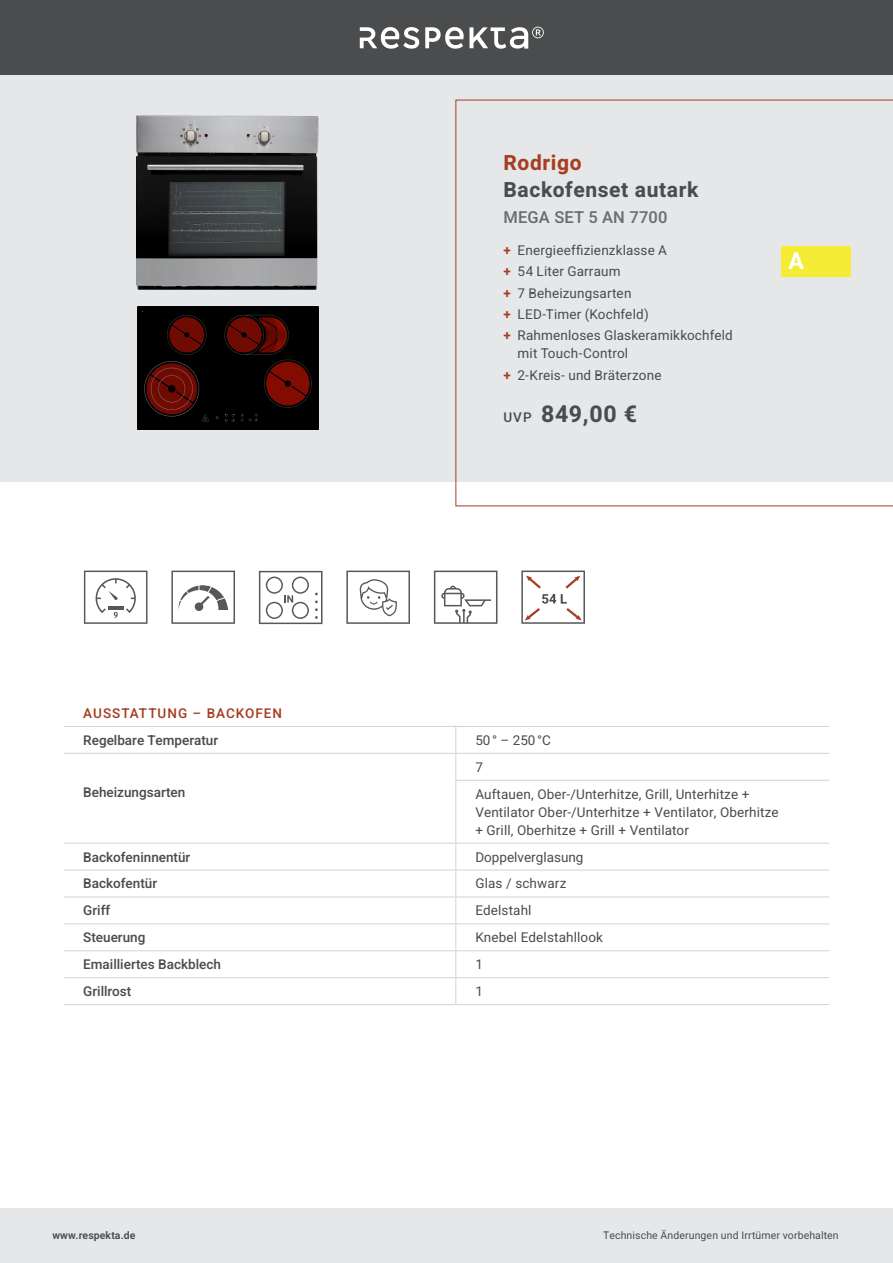
<style>
.page{position:relative;width:893px;height:1263px;background:#fff}
.page>*{position:absolute;margin:0;border:0;box-sizing:border-box;transform-origin:0 0}
.t1{font:700 23.1px "Heebo";color:#4b4c4d}
.t2{font:700 21px "Heebo";letter-spacing:.03em;color:#4b4c4d}
.t3{font:700 21px "Heebo";letter-spacing:.03em;color:#a63e22}
.t4{font:500 16.5px "Heebo";letter-spacing:.01em;color:#6c6d70}
.Absatzformat_2{font:13.5px/18px "Heebo";letter-spacing:.01em;color:#4b4c4d}
.t5{font:500 13.5px "Heebo";color:#4b4c4d}
.t6{font:500 13.5px "Heebo";letter-spacing:.075em;color:#a63e22}
.t7{font:10.5px "Heebo";letter-spacing:.01em;color:#4b4c4d}
.t8{font:600 10.5px "Heebo";letter-spacing:.01em;color:#4b4c4d}
.s1{font-weight:600;color:#a63e22}
.s2{font-weight:500;font-size:13.5px}
</style>
<div class="page">
<div style="left:0;top:1208px;width:893px;height:55px;background:#e6e7e9"></div>
<div style="left:0;top:0;width:893px;height:75px;background:#4b4c4d"></div>
<svg style="left:360px;top:27px;width:59px;height:22px"></svg>
<svg style="left:425px;top:27px;width:119px;height:22px"></svg>
<div style="left:0;top:75px;width:893px;height:407px;background:#e6e7e9"></div>
<svg style="left:455px;top:100px;width:438px;height:406px"></svg>
<img style="left:137px;top:116px;width:181px;height:174px">
<img style="left:137px;top:307px;width:181px;height:122px">
<svg style="left:455px;top:727px;width:1px;height:53px"></svg>
<hr style="left:455px;top:780px;width:374px;height:1px;background:#d1d2d4">
<hr style="left:64px;top:843px;width:392px;height:1px;background:#d1d2d4">
<hr style="left:456px;top:843px;width:373px;height:1px;background:#d1d2d4">
<hr style="left:64px;top:870px;width:392px;height:1px;background:#d1d2d4">
<hr style="left:456px;top:870px;width:373px;height:1px;background:#d1d2d4">
<hr style="left:455px;top:781px;width:1px;height:62px;background:#d1d2d4">
<svg style="left:455px;top:843px;width:1px;height:161px"></svg>
<hr style="left:64px;top:896px;width:392px;height:1px;background:#d1d2d4">
<hr style="left:456px;top:896px;width:373px;height:1px;background:#d1d2d4">
<hr style="left:64px;top:923px;width:392px;height:1px;background:#d1d2d4">
<hr style="left:456px;top:923px;width:373px;height:1px;background:#d1d2d4">
<hr style="left:64px;top:950px;width:392px;height:1px;background:#d1d2d4">
<hr style="left:456px;top:950px;width:373px;height:1px;background:#d1d2d4">
<hr style="left:64px;top:977px;width:392px;height:1px;background:#d1d2d4">
<hr style="left:456px;top:977px;width:373px;height:1px;background:#d1d2d4">
<hr style="left:64px;top:1004px;width:392px;height:1px;background:#d1d2d4">
<hr style="left:456px;top:1004px;width:373px;height:1px;background:#d1d2d4">
<hr style="left:64px;top:726px;width:392px;height:1px;background:#d1d2d4">
<hr style="left:456px;top:726px;width:373px;height:1px;background:#d1d2d4">
<hr style="left:64px;top:753px;width:392px;height:1px;background:#d1d2d4">
<hr style="left:456px;top:753px;width:373px;height:1px;background:#d1d2d4">
<svg style="left:346px;top:571px;width:64px;height:53px"></svg>
<svg style="left:434px;top:571px;width:63px;height:53px"></svg>
<svg style="left:521px;top:570px;width:64px;height:54px"></svg>
<svg style="left:259px;top:571px;width:63px;height:53px"></svg>
<svg style="left:84px;top:571px;width:64px;height:53px"></svg>
<svg style="left:171px;top:571px;width:64px;height:53px"></svg>
<div style="left:781px;top:247px;width:69px;height:30px;background:#f5ec36"></div>
<svg style="left:788px;top:252px;width:16px;height:17px"></svg>
<p class="t3" style="left:503px;top:148px;width:80px">Rodrigo</p>
<p class="t2" style="left:503px;top:175px;width:197px">Backofenset autark</p>
<p class="t4" style="left:503px;top:206px;width:166px">MEGA SET 5 AN 7700</p>
<p class="Absatzformat_2" style="left:503px;top:241px;width:165px"><span class="s1">+</span> Energieeffizienzklasse A</p>
<p class="Absatzformat_2" style="left:503px;top:262px;width:119px"><span class="s1">+</span> 54 Liter Garraum</p>
<p class="Absatzformat_2" style="left:503px;top:284px;width:130px"><span class="s1">+</span> 7 Beheizungsarten</p>
<p class="Absatzformat_2" style="left:503px;top:305px;width:147px"><span class="s1">+</span> LED-Timer (Kochfeld)</p>
<p class="Absatzformat_2" style="left:518px;top:327px;width:217px;text-indent:-14px"><span class="s1">+</span> Rahmenloses Glaskeramikkochfeld mit Touch-Control</p>
<p class="Absatzformat_2" style="left:503px;top:366px;width:160px"><span class="s1">+</span> 2-Kreis- und Bräterzone</p>
<p class="t1" style="left:503px;top:398px;width:135px"><span class="s2">UVP</span> 849,00 €</p>
<p class="t6" style="left:83px;top:704px;width:200px">AUSSTATTUNG – BACKOFEN</p>
<p class="t5" style="left:83px;top:731px;width:136px">Regelbare Temperatur</p>
<p class="Absatzformat_2" style="left:475px;top:731px;width:77px">50° – 250°C</p>
<p class="t5" style="left:83px;top:783px;width:104px">Beheizungsarten</p>
<p class="Absatzformat_2" style="left:475px;top:758px;width:9px">7</p>
<p class="Absatzformat_2" style="left:475px;top:785px;width:276px">Auftauen, Ober-/Unterhitze, Grill, Unterhitze +</p>
<p class="Absatzformat_2" style="left:475px;top:803px;width:305px">Ventilator Ober-/Unterhitze + Ventilator, Oberhitze</p>
<p class="Absatzformat_2" style="left:475px;top:821px;width:215px">+ Grill, Oberhitze + Grill + Ventilator</p>
<p class="t5" style="left:83px;top:847px;width:109px">Backofeninnentür</p>
<p class="Absatzformat_2" style="left:475px;top:848px;width:110px">Doppelverglasung</p>
<p class="t5" style="left:83px;top:874px;width:75px">Backofentür</p>
<p class="Absatzformat_2" style="left:475px;top:875px;width:93px">Glas / schwarz</p>
<p class="t5" style="left:83px;top:901px;width:28px">Griff</p>
<p class="Absatzformat_2" style="left:475px;top:901px;width:58px">Edelstahl</p>
<p class="t5" style="left:83px;top:928px;width:64px">Steuerung</p>
<p class="Absatzformat_2" style="left:475px;top:928px;width:129px">Knebel Edelstahllook</p>
<p class="t5" style="left:83px;top:955px;width:139px">Emailliertes Backblech</p>
<p class="Absatzformat_2" style="left:475px;top:955px;width:9px">1</p>
<p class="t5" style="left:83px;top:982px;width:50px">Grillrost</p>
<p class="Absatzformat_2" style="left:475px;top:982px;width:9px">1</p>
<p class="t8" style="left:52px;top:1228px;width:85px">www.respekta.de</p>
<p class="t7" style="left:603px;top:1228px;width:237px">Technische Änderungen und Irrtümer vorbehalten</p>
</div>
